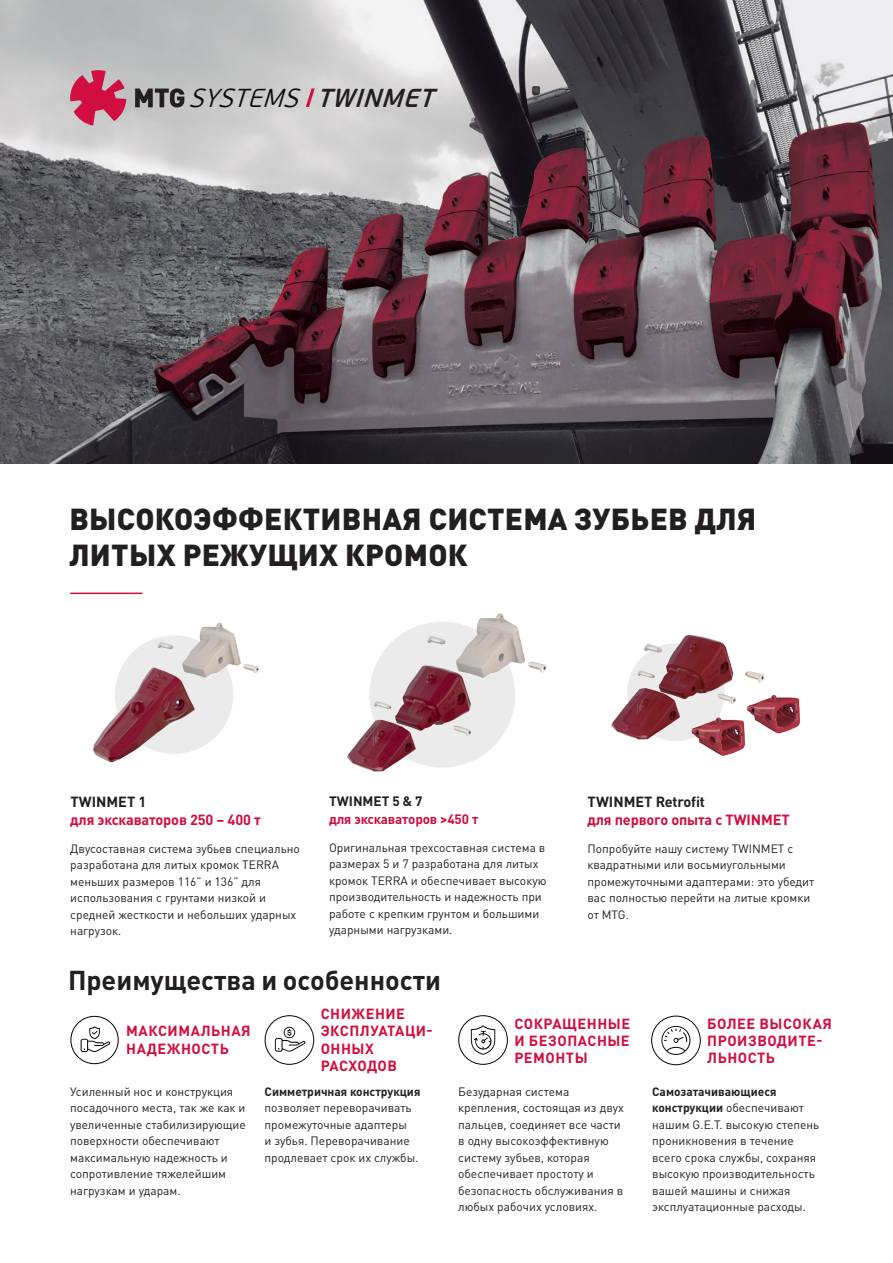
<style>
.page{position:relative;width:893px;height:1263px;background:#fff}
.page>*{position:absolute;margin:0;border:0;box-sizing:border-box;transform-origin:0 0}
.t1{font:900 30px/36px "DIN Pro";letter-spacing:.01em;color:#231f20}
.t2{font:700 27px "DIN Pro";color:#231f20}
.t3{font:italic 300 25.95px "PF Beau Sans Pro";color:#0e0b10;scale:.95 1}
.t4{font:700 14.55px/17.4px "DIN Pro";letter-spacing:.035em;color:#d10e40}
.t5{font:700 14.55px "DIN Pro";letter-spacing:-.01em;color:#d10e40}
.t6{font:700 14.55px "DIN Pro";color:#231f20}
.t7{font:700 13.5px "DIN Pro";letter-spacing:-.01em;color:#d10e40}
.t8{font:700 13.5px "DIN Pro";color:#231f20}
.t9{font:12px/16.5px "DIN Pro";color:#231f20}
.t10{font:700 12px "DIN Pro";color:#231f20}
.s1{font-weight:600;color:#231f20}
.s2{font-weight:700}
</style>
<div class="page">
<img style="left:0;top:0;width:893px;height:463px">
<svg style="left:135px;top:88px;width:49px;height:19px"></svg>
<svg style="left:70px;top:70px;width:56px;height:56px"></svg>
<svg style="left:306px;top:88px;width:9px;height:19px"></svg>
<img style="left:347px;top:613px;width:200px;height:159px">
<img style="left:611px;top:635px;width:154px;height:106px">
<img style="left:93px;top:622px;width:167px;height:141px">
<img style="left:690px;top:714px;width:58px;height:42px">
<img style="left:744px;top:690px;width:56px;height:46px">
<svg style="left:651px;top:1015px;width:50px;height:50px"></svg>
<svg style="left:265px;top:1015px;width:49px;height:50px"></svg>
<svg style="left:70px;top:1016px;width:49px;height:48px"></svg>
<svg style="left:458px;top:1015px;width:50px;height:50px"></svg>
<hr style="left:70px;top:593px;width:72px;height:1px;background:#d10e40">
<h3 class="t3" style="left:189px;top:83px;width:268px">SYSTEMS <span class="s1">TWINMET</span></h3>
<h1 class="t1" style="left:69px;top:497px;width:688px">ВЫСОКОЭФФЕКТИВНАЯ СИСТЕМА ЗУБЬЕВ ДЛЯ<br>ЛИТЫХ РЕЖУЩИХ КРОМОК</h1>
<p class="t6" style="left:70px;top:789px;width:78px">TWINMET 1</p>
<p class="t5" style="left:70px;top:807px;width:192px">для экскаваторов 250 – 400 т</p>
<p class="t9" style="left:70px;top:839px;width:231px">Двусоставная система зубьев специально разработана для литых кромок TERRA меньших размеров 116” и 136” для использования с грунтами низкой и средней жесткости и небольших ударных нагрузок.</p>
<p class="t8" style="left:329px;top:790px;width:95px">TWINMET 5 &amp; 7</p>
<p class="t7" style="left:329px;top:808px;width:151px">для экскаваторов &gt;450 т</p>
<p class="t9" style="left:329px;top:838px;width:219px">Оригинальная трехсоставная система в размерах 5 и 7 разработана для литых кромок TERRA и обеспечивает высокую производительность и надежность при работе с крепким грунтом и большими ударными нагрузками.</p>
<h2 class="t2" style="left:68px;top:957px;width:374px">Преимущества и особенности</h2>
<p class="t6" style="left:587px;top:789px;width:119px">TWINMET Retrofit</p>
<p class="t5" style="left:587px;top:807px;width:204px">для первого опыта с TWINMET</p>
<p class="t9" style="left:587px;top:839px;width:228px">Попробуйте нашу систему TWINMET с квадратными или восьмиугольными промежуточными адаптерами: это убедит вас полностью перейти на литые кромки от MTG.</p>
<p class="t4" style="left:126px;top:1021px;width:126px">МАКСИМАЛЬНАЯ<br>НАДЕЖНОСТЬ</p>
<p class="t9" style="left:70px;top:1082px;width:177px">Усиленный нос и конструкция посадочного места, так же как и увеличенные стабилизирующие поверхности обеспечивают максимальную надежность и сопротивление тяжелейшим нагрузкам и ударам.</p>
<p class="t4" style="left:321px;top:1003px;width:114px">СНИЖЕНИЕ<br>ЭКСПЛУАТАЦИ-<br>ОННЫХ<br>РАСХОДОВ</p>
<p class="t4" style="left:514px;top:1013px;width:117px;text-align:justify">СОКРАЩЕННЫЕ И БЕЗОПАСНЫЕ РЕМОНТЫ</p>
<p class="t4" style="left:707px;top:1013px;width:126px">БОЛЕЕ ВЫСОКАЯ<br>ПРОИЗВОДИТЕ-<br>ЛЬНОСТЬ</p>
<p class="t9" style="left:458px;top:1082px;width:167px">Безударная система крепления, состоящая из двух пальцев, соединяет все части в одну высокоэффективную систему зубьев, которая обеспечивает простоту и безопасность обслуживания в любых рабочих условиях.</p>
<p class="t9" style="left:652px;top:1082px;width:169px"><span class="s2">Самозатачивающиеся конструкции</span> обеспечивают нашим G.E.T. высокую степень проникновения в течение всего срока службы, сохраняя высокую производительность вашей машины и снижая эксплуатационные расходы.</p>
<p class="t10" style="left:265px;top:1081px;width:157px">Симметричная конструкция</p>
<p class="t9" style="left:265px;top:1098px;width:155px">позволяет переворачивать промежуточные адаптеры<br>и зубья. Переворачивание продлевает срок их службы.</p>
</div>
